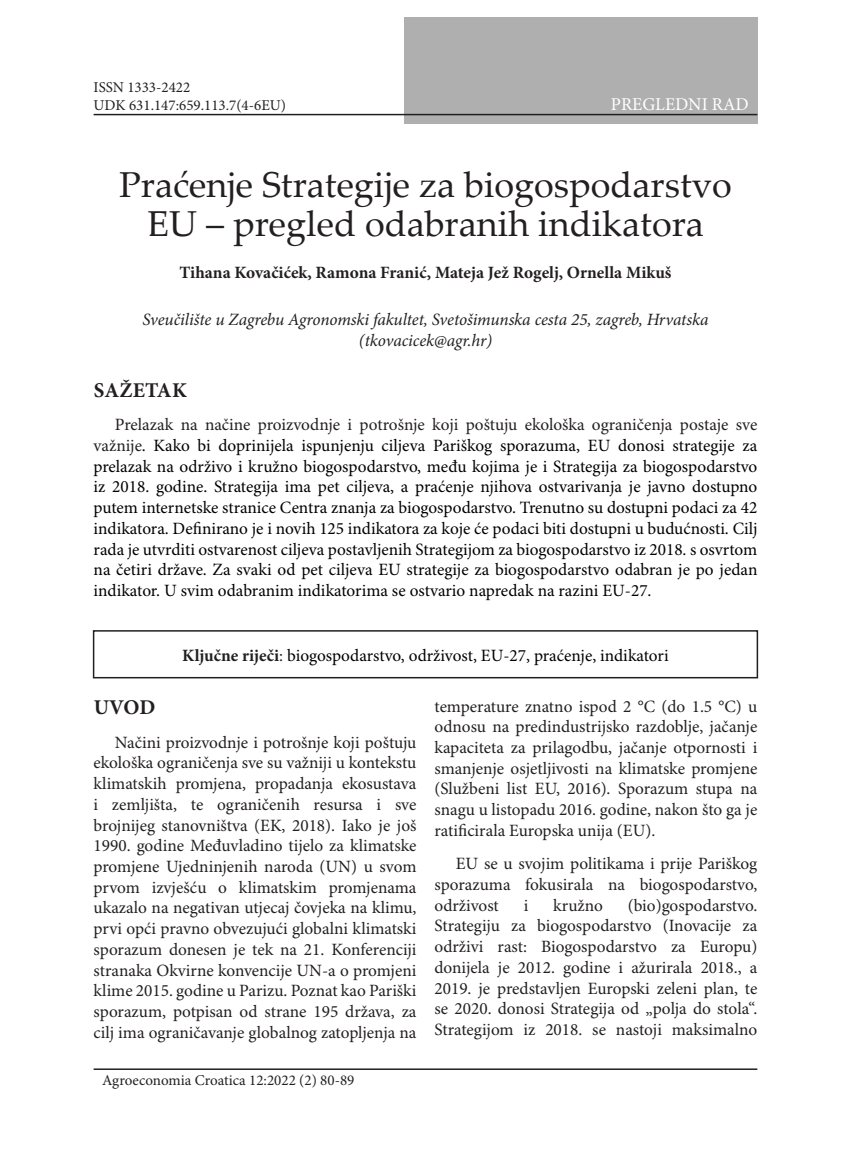
<style>
.page{position:relative;width:851px;height:1149px;background:#fff}
.page>*{position:absolute;margin:0;border:0;box-sizing:border-box;transform-origin:0 0}
.t1{font:36px/39px "Palatino Linotype";color:#231f20;text-align:center}
.t2{font:700 21px "Minion Pro";letter-spacing:.01em;color:#231f20}
.t3{font:18px "Minion Pro";color:#fff}
.paragraph{font:17.25px/20.7px "Minion Pro";color:#231f20}
.abstract{font:17.25px/20.7px "Minion Pro";color:#000}
.Adresa{font:italic 17.25px "Minion Pro";letter-spacing:-.01em;color:#231f20}
.kljucne-rijeci{font:17.25px "Minion Pro";color:#000}
.autori{font:700 17.25px "Minion Pro";color:#231f20}
.t4{font:15px "Minion Pro";color:#231f20}
.s1{color:#231f20}
.s2{font-weight:700;color:#231f20}
</style>
<div class="page">
<div style="left:404px;top:17px;width:353px;height:106px;background:#afafaf"></div>
<hr style="left:94px;top:114px;width:663px;height:1px;background:#231f20">
<hr style="left:94px;top:1068px;width:663px;height:1px;background:#231f20">
<div style="left:93px;top:630px;width:665px;height:48px;border:2px solid #231f20"></div>
<p class="t4" style="left:94px;top:78px;width:98px">ISSN 1333-2422</p>
<p class="t4" style="left:94px;top:96px;width:194px">UDK 631.147:659.113.7(4-6EU)</p>
<p class="t3" style="left:611px;top:93px;width:139px">PREGLEDNI RAD</p>
<p class="t1" style="left:119px;top:163px;width:614px">Praćenje Strategije za biogospodarstvo<br>EU – pregled odabranih indikatora</p>
<p class="autori" style="left:179px;top:260px;width:493px">Tihana Kovačićek, Ramona Franić, Mateja Jež Rogelj, Ornella Mikuš</p>
<p class="Adresa" style="left:142px;top:307px;width:567px">Sveučilište u Zagrebu Agronomski fakultet, Svetošimunska cesta 25, zagreb, Hrvatska</p>
<p class="Adresa" style="left:359px;top:328px;width:135px">(tkovacicek@agr.hr)</p>
<p class="t2" style="left:94px;top:375px;width:95px">SAŽETAK</p>
<p class="abstract" style="left:94px;top:415px;width:665px;text-indent:21px"><span class="s1">Prelazak na načine proizvodnje i potrošnje koji poštuju ekološka ograničenja postaje sve važnije</span>. Kako bi doprinijela ispunjenju ciljeva Pariškog sporazuma, EU donosi strategije za prelazak na održivo i kružno biogospodarstvo, među kojima je i Strategija za biogospodarstvo iz 2018. godine. Strategija ima pet ciljeva, a praćenje njihova ostvarivanja je javno dostupno putem internetske stranice Centra znanja za biogospodarstvo. Trenutno su dostupni podaci za 42 indikatora. Definirano je i novih 125 indikatora za koje će podaci biti dostupni u budućnosti. Cilj rada je utvrditi ostvarenost ciljeva postavljenih Strategijom za biogospodarstvo iz 2018. s osvrtom na četiri države. Za svaki od pet ciljeva EU strategije za biogospodarstvo odabran je po jedan indikator. U svim odabranim indikatorima se ostvario napredak na razini EU-27.</p>
<p class="kljucne-rijeci" style="left:182px;top:644px;width:488px"><span class="s2">Ključne riječi</span><span class="s1">:</span> biogospodarstvo, održivost, EU-27, praćenje, indikatori</p>
<p class="t2" style="left:94px;top:692px;width:63px">UVOD</p>
<p class="paragraph" style="left:94px;top:732px;width:324px;text-indent:21px">Načini proizvodnje i potrošnje koji poštuju ekološka ograničenja sve su važniji u kontekstu klimatskih promjena, propadanja ekosustava i zemljišta, te ograničenih resursa i sve brojnijeg stanovništva (EK, 2018). Iako je još 1990. godine Međuvladino tijelo za klimatske promjene Ujedninjenih naroda (UN) u svom prvom izvješću o klimatskim promjenama ukazalo na negativan utjecaj čovjeka na klimu, prvi opći pravno obvezujući glob alni klimatski sporazum donesen je tek na 21. Konferenciji stranaka Okvirne konvencije UN-a o promjeni klime 2015. godine u Parizu. Poznat kao Pariški sporazum, potpisan od strane 195 država, za cilj ima ograničavanje glob alnog zatopljenja na</p>
<p class="t4" style="left:102px;top:1070px;width:254px">Agroeconomia Croatica 12:2022 (2) 80-89</p>
<p class="paragraph" style="left:434px;top:696px;width:324px">temperature znatno ispod 2 °C (do 1.5 °C) u odnosu na predindustrijsko razdoblje, jačanje kapaciteta za prilagodbu, jačanje otpornosti i smanjenje osjetljivosti na klimatske promjene (Služb eni list EU, 2016). Sporazum stupa na snagu u listopadu 2016. godine, nakon što ga je ratificirala Europska unija (EU).</p>
<p class="paragraph" style="left:434px;top:853px;width:324px;text-align:justify;text-indent:21px">EU se u svojim politikama i prije Pariškog sporazuma fokusirala na biogospodarstvo, održivost</p>
<p class="paragraph" style="left:434px;top:895px;width:324px;text-indent:193px">(bio)gospodarstvo.<br>Strategiju za biogospodarstvo (Inovacije za održivi rast: Biogospodarstvo za Europu) donijela je 2012. godine i ažurirala 2018., a 2019. je predstavljen Europski zeleni plan, te se 2020. donosi Strategija od „polja do stola“.<br>Strategijom iz 2018. se nastoji maksimalno</p>
<p class="paragraph" style="left:523px;top:895px;width:6px">i</p>
<p class="paragraph" style="left:553px;top:895px;width:51px">kružno</p>
</div>
